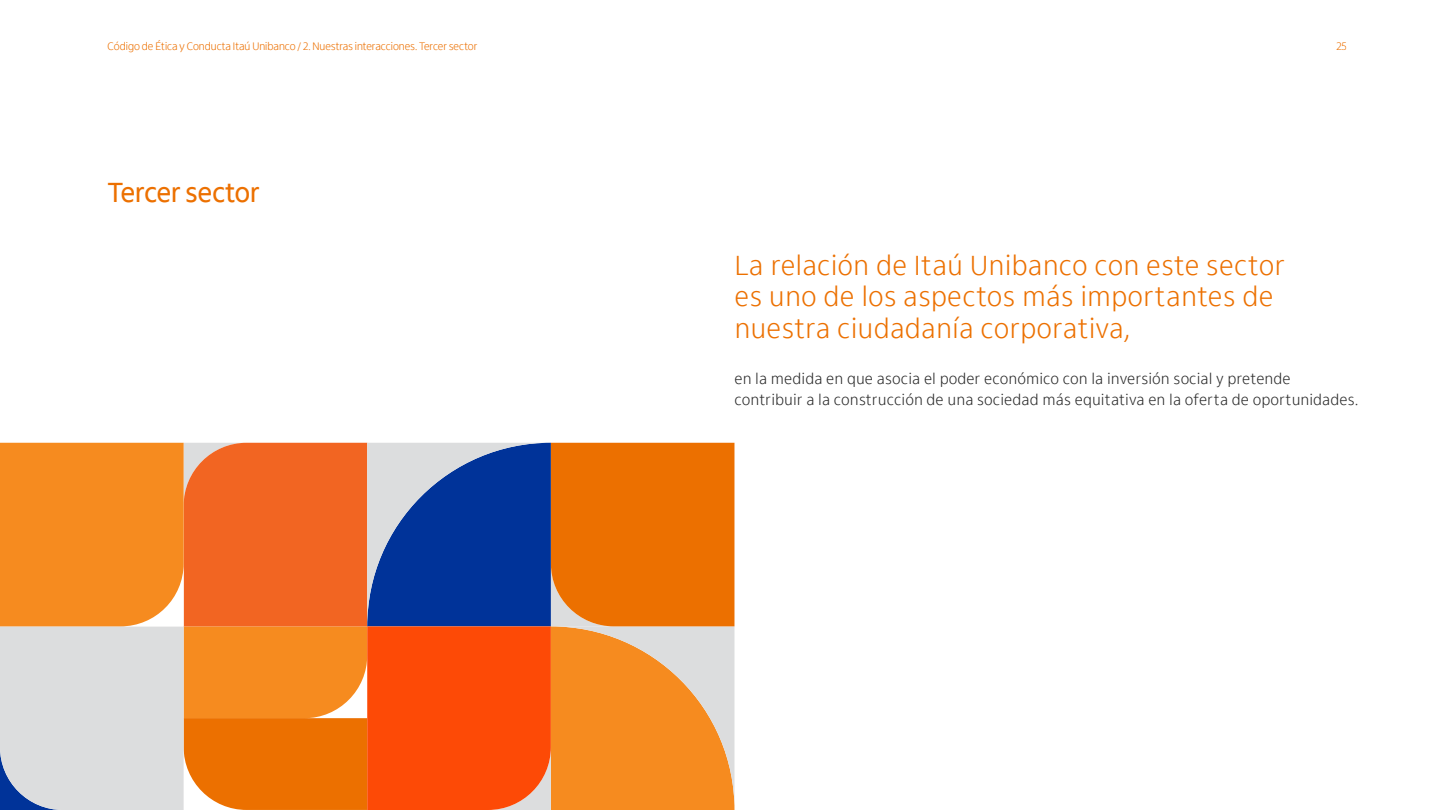
<style>
.page{position:relative;width:1440px;height:810px;background:#fff}
.page>*{position:absolute;margin:0;border:0;box-sizing:border-box;transform-origin:0 0}
.t1{font:300 28.5px/31.5px "Itau Text Pro";color:#ec7000}
.t2{font:28.5px "Itau Display Pro";color:#ec7000}
.t3{font:300 15.75px/21px "Itau Text Pro";color:#282828}
.t4{font:300 11.25px "Itau Display Pro";color:#ec7000}
</style>
<div class="page">
<svg style="left:0;top:443px;width:734px;height:367px;background:#d68148"></svg>
<p class="t4" style="left:108px;top:40px;width:371px">Código de Ética y Conducta Itaú Unibanco / 2. Nuestras interacciones. Tercer sector</p>
<h1 class="t2" style="left:108px;top:176px;width:154px">Tercer sector</h1>
<p class="t4" style="left:1336px;top:40px;width:12px">25</p>
<h1 class="t1" style="left:734px;top:250px;width:552px">La relación de Itaú Unibanco con este sector es uno de los aspectos más importantes de nuestra ciudadanía corporativa,</h1>
<p class="t3" style="left:734px;top:368px;width:626px">en la medida en que asocia el poder económico con la inversión social y pretende contribuir a la construcción de una sociedad más equitativa en la oferta de oportunidades.</p>
</div>
